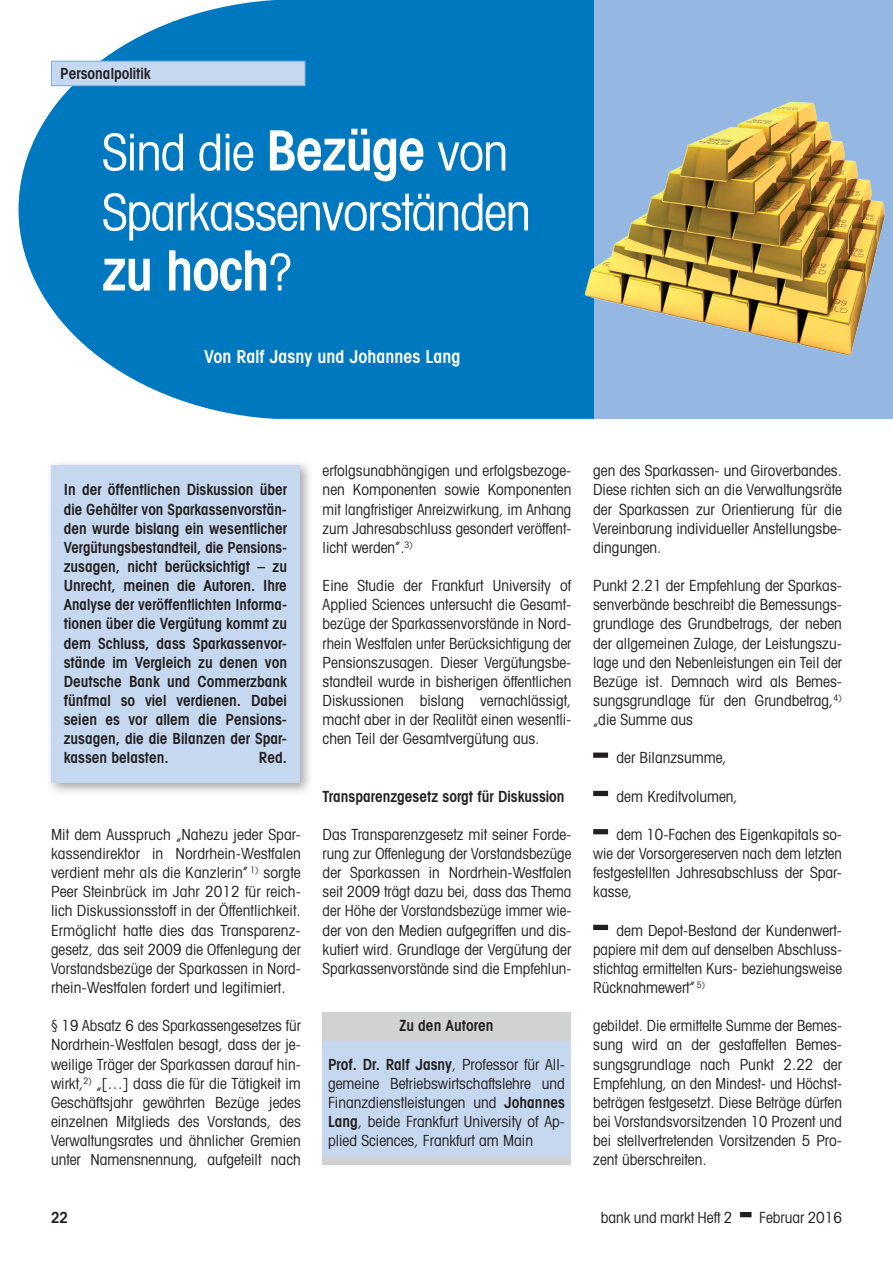
<style>
.page{position:relative;width:893px;height:1263px;background:#fff}
.page>*{position:absolute;margin:0;border:0;box-sizing:border-box;transform-origin:0 0}
.t1{font:600 condensed 55.5px "Avant Garde";letter-spacing:-.025em;color:#fff}
.t2{font:condensed 51px/60px "Avant Garde";letter-spacing:-.025em;color:#fff}
.t3{font:600 condensed 18px "Avant Garde";color:#fff}
.t4{font:condensed 15.3px/19.2px "Avant Garde";color:#231f20;text-align:justify}
.t5{font:600 condensed 15.3px/19.2px "Avant Garde";color:#231f20;text-align:justify}
.s1{font-weight:600;font-size:55.5px}
.s2{font-weight:400;font-size:51px}
.s3{font-weight:600}
</style>
<div class="page">
<div style="left:593px;top:752px;width:15px;height:6px;background:#231f20"></div>
<div style="left:593px;top:791px;width:15px;height:5px;background:#231f20"></div>
<div style="left:593px;top:829px;width:15px;height:5px;background:#231f20"></div>
<div style="left:593px;top:925px;width:15px;height:5px;background:#231f20"></div>
<svg style="left:19px;top:0;width:575px;height:419px;background:#1b86c6"></svg>
<div style="left:51px;top:61px;width:254px;height:25px;background:#c6d8ef"></div>
<div style="left:51px;top:61px;width:254px;height:25px;border:1px solid #7aabdb"></div>
<div style="left:594px;top:0;width:299px;height:419px;background:#94b8e1"></div>
<div style="left:46px;top:460px;width:267px;height:336px;background:#231f20;opacity:.4"></div>
<div style="left:51px;top:465px;width:249px;height:317px;background:#c6d8ef"></div>
<div style="left:322px;top:1034px;width:249px;height:131px;background:#c6d8ef"></div>
<div style="left:322px;top:1012px;width:249px;height:28px;background:#d1d2d4"></div>
<div style="left:322px;top:1156px;width:249px;height:9px;background:#d1d2d4"></div>
<img style="left:577px;top:88px;width:308px;height:279px">
<p class="t5" style="left:60px;top:64px;width:92px">Personalpolitik</p>
<h2 class="t2" style="left:102px;top:121px;width:430px">Sind die <span class="s1">Bezüge</span> von<br>Sparkassenvorständen</h2>
<h1 class="t1" style="left:102px;top:237px;width:192px">zu hoch<span class="s2">?</span></h1>
<h2 class="t2" style="left:90px;top:155px;width:412px"><span class="s1">Frauen</span> im Banking – die <span class="s1">Quote</span> kommt</h2>
<p class="t3" style="left:164px;top:339px;width:150px">Von Jörg Wittenberg</p>
<p class="t3" style="left:204px;top:345px;width:258px">Von Ralf Jasny und Johannes Lang</p>
<p class="t5" style="left:64px;top:480px;width:225px">In der öffentlichen Diskussion über die Gehälter von Sparkassenvorstän&shy;den wurde bislang ein wesentlicher Vergütungsbestandteil, die Pensions&shy;zusagen, nicht berücksichtigt – zu Unrecht, meinen die Autoren. Ihre Analyse der veröffentlichten Informa&shy;tionen über die Vergütung kommt zu dem Schluss, dass Sparkassenvor&shy;stände im Vergleich zu denen von Deutsche Bank und Commerzbank fünfmal so viel verdienen. Dabei seien es vor allem die Pensions&shy;zusagen, die die Bilanzen der Spar&shy;kassen belasten.</p>
<p class="t5" style="left:259px;top:748px;width:30px">Red.</p>
<p class="t4" style="left:51px;top:824px;width:251px">Mit dem Ausspruch „Nahezu jeder Spar&shy;kassendirektor in Nordrhein-Westfalen verdient mehr als die Kanzlerin” <sup>1)</sup> sorgte Peer Steinbrück im Jahr 2012 für reich&shy;lich Diskussionsstoff in der Öffentlichkeit.<br>Ermöglicht hatte dies das Transparenz&shy;gesetz, das seit 2009 die Offenlegung der Vorstandsbezüge der Sparkassen in Nord&shy;rhein-Westfalen fordert und legitimiert.</p>
<p class="t4" style="left:51px;top:1016px;width:251px">§ 19 Absatz 6 des Sparkassengesetzes für Nordrhein-Westfalen besagt, dass der je&shy;weilige Träger der Sparkassen darauf hin&shy;wirkt,<sup>2)</sup> „[…] dass die für die Tätigkeit im Geschäftsjahr gewährten Bezüge jedes einzelnen Mitglieds des Vorstands, des Verwaltungsrates und ähnlicher Gremien unter Namensnennung, aufgeteilt nach</p>
<p class="t4" style="left:323px;top:461px;width:250px">erfolgsunabhängigen und erfolgsbezoge&shy;nen Komponenten sowie Komponenten mit langfristiger Anreizwirkung, im Anhang zum Jahresabschluss gesondert veröffent&shy;licht werden”.<sup>3)</sup></p>
<p class="t4" style="left:323px;top:576px;width:250px">Eine Studie der Frankfurt University of Applied Sciences untersucht die Gesamt&shy;bezüge der Sparkassenvorstände in Nord&shy;rhein Westfalen unter Berücksichtigung der Pensionszusagen. Dieser Vergütungsbe&shy;standteil wurde in bisherigen öffentlichen Diskussionen bislang vernachlässigt, macht aber in der Realität einen wesentli&shy;chen Teil der Gesamtvergütung aus.</p>
<p class="t5" style="left:323px;top:786px;width:243px">Transparenzgesetz sorgt für Diskussion</p>
<p class="t4" style="left:323px;top:824px;width:250px">Das Transparenzgesetz mit seiner Forde&shy;rung zur Offenlegung der Vorstandsbezüge der Sparkassen in Nordrhein-Westfalen seit 2009 trägt dazu bei, dass das Thema der Höhe der Vorstandsbezüge immer wie&shy;der von den Medien aufgegriffen und dis&shy;kutiert wird. Grundlage der Vergütung der Sparkassenvorstände sind die Empfehlun-</p>
<p class="t5" style="left:399px;top:1016px;width:95px">Zu den Autoren</p>
<p class="t4" style="left:328px;top:1054px;width:238px"><span class="s3">Prof. Dr. Ralf Jasny</span>, Professor für All&shy;gemeine Betriebswirtschaftslehre und Finanzdienstleistungen und <span class="s3">Johannes Lang</span>, beide Frankfurt University of Ap&shy;plied Sciences, Frankfurt am Main</p>
<p class="t4" style="left:593px;top:461px;width:250px">gen des Sparkassen- und Giroverbandes.<br>Diese richten sich an die Verwaltungsräte der Sparkassen zur Orientierung für die Vereinbarung individueller Anstellungsbe&shy;dingungen.</p>
<p class="t4" style="left:593px;top:576px;width:250px">Punkt 2.21 der Empfehlung der Sparkas&shy;senverbände beschreibt die Bemessungs&shy;grundlage des Grundbetrags, der neben der allgemeinen Zulage, der Leistungszu&shy;lage und den Nebenleistungen ein Teil der Bezüge ist. Demnach wird als Bemes&shy;sungsgrundlage für den Grundbetrag,<sup>4) </sup>„die Summe aus</p>
<p class="t4" style="left:617px;top:748px;width:112px">der Bilanzsumme,</p>
<p class="t4" style="left:617px;top:786px;width:123px">dem Kreditvolumen,</p>
<p class="t4" style="left:593px;top:824px;width:250px;text-indent:23px">dem 10-Fachen des Eigenkapitals so&shy;wie der Vorsorgereserven nach dem letzten festgestellten Jahresabschluss der Spar&shy;kasse,</p>
<p class="t4" style="left:593px;top:920px;width:250px;text-indent:23px">dem Depot-Bestand der Kundenwert&shy;papiere mit dem auf denselben Abschluss&shy;stichtag ermittelten Kurs- beziehungsweise Rücknahmewert” <sup>5)</sup></p>
<p class="t4" style="left:593px;top:1016px;width:250px">gebildet. Die ermittelte Summe der Bemes&shy;sung wird an der gestaffelten Bemes&shy;sungsgrundlage nach Punkt 2.22 der Empfehlung, an den Mindest- und Höchst&shy;beträgen festgesetzt. Diese Beträge dürfen bei Vorstandsvorsitzenden 10 Prozent und bei stellvertretenden Vorsitzenden 5 Pro&shy;zent überschreiten.</p>
<p class="t5" style="left:51px;top:1207px;width:19px">22</p>
<p class="t4" style="left:601px;top:1207px;width:133px">bank und markt Heft 2</p>
<p class="t4" style="left:759px;top:1207px;width:84px">Februar 2016</p>
</div>
